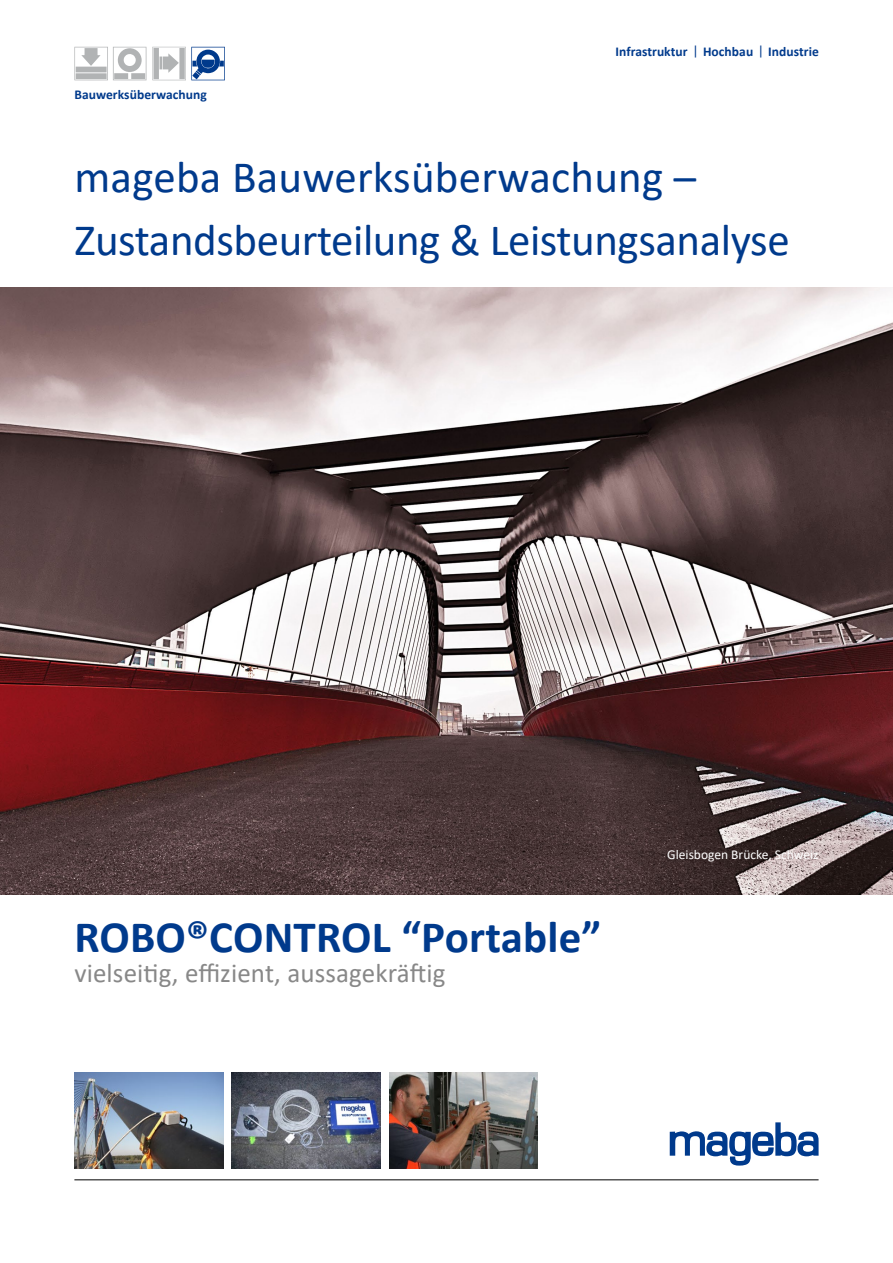
<style>
.page{position:relative;width:893px;height:1263px;background:#fff}
.page>*{position:absolute;margin:0;border:0;box-sizing:border-box;transform-origin:0 0}
.t1{font:45px/63px "Calibri";letter-spacing:-.01em;color:#003a8c}
.t2{font:700 45px "Calibri";letter-spacing:.005em;color:#003a8c}
.t3{font:27px "Calibri";letter-spacing:.005em;color:#888}
.t4{font:700 13.5px "Calibri";letter-spacing:.005em;color:#003a8c}
.t5{font:13.5px "Calibri";color:#fff}
.s1{font-weight:400}
</style>
<div class="page">
<hr style="left:74px;top:1179px;width:745px;height:1px;background:#000">
<svg style="left:74px;top:47px;width:72px;height:34px"></svg>
<svg style="left:152px;top:47px;width:73px;height:33px"></svg>
<svg style="left:192px;top:72px;width:8px;height:7px"></svg>
<img style="left:0;top:287px;width:893px;height:608px">
<img style="left:74px;top:1073px;width:149px;height:95px">
<img style="left:389px;top:1073px;width:149px;height:95px">
<img style="left:232px;top:1073px;width:149px;height:95px">
<svg style="left:670px;top:1122px;width:149px;height:43px"></svg>
<p class="t4" style="left:74px;top:85px;width:134px">Bauwerksüberwachung</p>
<p class="t4" style="left:615px;top:42px;width:205px">Infrastruktur <span class="s1">|</span> Hochbau <span class="s1">|</span> Industrie</p>
<p class="t1" style="left:74px;top:145px;width:717px">mageba Bauwerksüberwachung –<br>Zustandsbeurteilung &amp; Leistungsanalyse</p>
<p class="t2" style="left:74px;top:905px;width:528px">ROBO®CONTROL “Portable”</p>
<p class="t3" style="left:74px;top:954px;width:373px">vielseitig, effizient, aussagekräftig</p>
<p class="t5" style="left:667px;top:845px;width:153px">Gleisbogen Brücke, Schweiz</p>
</div>
